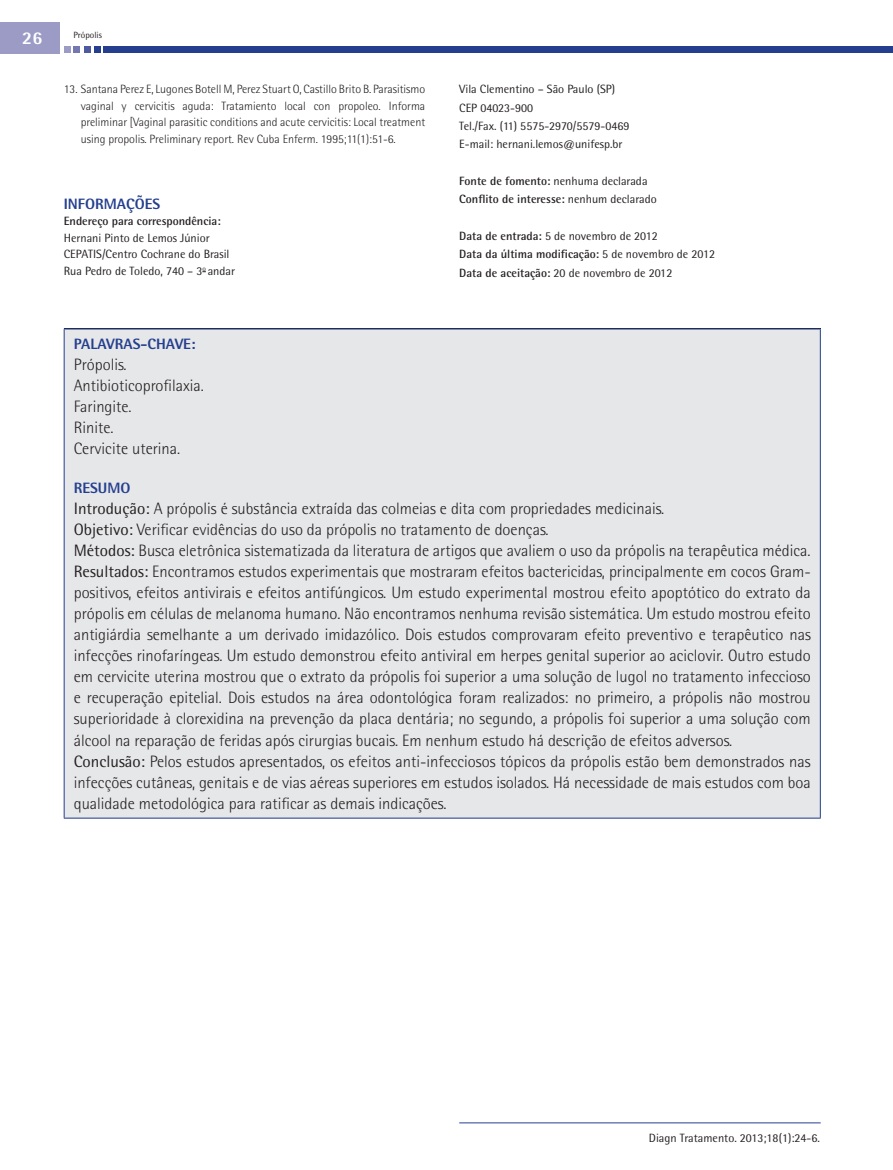
<style>
.page{position:relative;width:893px;height:1170px;background:#fff}
.page>*{position:absolute;margin:0;border:0;box-sizing:border-box;transform-origin:0 0}
.t1{font:800 18px "Rotis Semi Sans Std";color:#fff}
.z06_3_resumo_didatic{font:300 16.5px/21px "Rotis Semi Sans Std";color:#231f20;text-align:justify}
.z04_0_sub1{font:800 15px "Rotis Semi Sans Std";color:#253f8e}
.z06_1_informacoes{font:12px "Rotis Semi Sans Std";color:#231f20}
.z06_0_referencias{font:300 12px/16.5px "Rotis Semi Sans Std";color:#231f20;text-align:justify}
.z06_1_informacoes-2{font:700 12px "Rotis Semi Sans Std";color:#231f20}
.t2{font:9px "Rotis Semi Sans Std";color:#231f20}
.s1{font-weight:700}
.s2{font-weight:400}
</style>
<div class="page">
<hr style="left:459px;top:1122px;width:362px;height:1px;background:#253f8e">
<div style="left:104px;top:46px;width:789px;height:7px;background:#253f8e"></div>
<div style="left:94px;top:46px;width:7px;height:7px;background:#253f8e"></div>
<div style="left:84px;top:46px;width:7px;height:7px;background:#4d5a9e"></div>
<div style="left:73px;top:46px;width:7px;height:7px;background:#7477b0"></div>
<div style="left:64px;top:46px;width:7px;height:7px;background:#9b9bc6"></div>
<div style="left:0;top:23px;width:60px;height:31px;background:#9b9bc6"></div>
<div style="left:64px;top:329px;width:756px;height:489px;background:#e6e7e9"></div>
<hr style="left:64px;top:328px;width:757px;height:1px;background:#253f8e">
<hr style="left:64px;top:329px;width:1px;height:488px;background:#253f8e">
<hr style="left:820px;top:329px;width:1px;height:488px;background:#253f8e">
<hr style="left:64px;top:817px;width:757px;height:1px;background:#253f8e">
<p class="t1" style="left:22px;top:27px;width:22px">26</p>
<p class="t2" style="left:73px;top:29px;width:30px">Própolis</p>
<p class="z06_0_referencias" style="left:81px;top:81px;width:346px;text-indent:-17px">13. Santana Perez E, Lugones Botell M, Perez Stuart O, Castillo Brito B. Parasitismo vaginal y cervicitis aguda: Tratamiento local con propoleo. Informa preliminar [Vaginal parasitic conditions and acute cervicitis: Local treatment using propolis. Preliminary report. Rev Cuba Enferm. 1995;11(1):51-6.</p>
<p class="z04_0_sub1" style="left:64px;top:194px;width:98px">INFORMAÇÕES</p>
<p class="z06_1_informacoes-2" style="left:64px;top:214px;width:158px">Endereço para correspondência:</p>
<p class="z06_1_informacoes" style="left:64px;top:230px;width:148px">Hernani Pinto de Lemos Júnior</p>
<p class="z06_1_informacoes" style="left:64px;top:247px;width:167px">CEPATIS/Centro Cochrane do Brasil</p>
<p class="z06_1_informacoes" style="left:64px;top:263px;width:173px">Rua Pedro de Toledo, 740 – 3<sup>o</sup> andar</p>
<p class="z06_1_informacoes" style="left:459px;top:82px;width:157px">Vila Clementino – São Paulo (SP)</p>
<p class="z06_1_informacoes" style="left:459px;top:100px;width:75px">CEP 04023-900</p>
<p class="z06_1_informacoes" style="left:459px;top:119px;width:172px">Tel./Fax. (11) 5575-2970/5579-0469</p>
<p class="z06_1_informacoes" style="left:459px;top:137px;width:165px">E-mail: hernani.lemos@unifesp.br</p>
<p class="z06_1_informacoes" style="left:459px;top:174px;width:190px"><span class="s1">Fonte de fomento:</span> nenhuma declarada</p>
<p class="z06_1_informacoes-2" style="left:459px;top:192px;width:199px">Conflito de interesse: <span class="s2">nenhum declarado</span></p>
<p class="z06_1_informacoes" style="left:459px;top:229px;width:200px"><span class="s1">Data de entrada:</span> 5 de novembro de 2012</p>
<p class="z06_1_informacoes-2" style="left:459px;top:247px;width:257px">Data da última modificação: <span class="s2">5 de novembro de 2012</span></p>
<p class="z06_1_informacoes" style="left:459px;top:265px;width:215px"><span class="s1">Data de aceitação:</span> 20 de novembro de 2012</p>
<p class="z04_0_sub1" style="left:74px;top:334px;width:123px">PALAVRAS-CHAVE:</p>
<p class="z06_3_resumo_didatic" style="left:74px;top:354px;width:54px">Própolis.</p>
<p class="z06_3_resumo_didatic" style="left:74px;top:375px;width:132px">Antibioticoprofilaxia.</p>
<p class="z06_3_resumo_didatic" style="left:74px;top:396px;width:59px">Faringite.</p>
<p class="z06_3_resumo_didatic" style="left:74px;top:417px;width:41px">Rinite.</p>
<p class="z06_3_resumo_didatic" style="left:74px;top:438px;width:108px">Cervicite uterina.</p>
<p class="z04_0_sub1" style="left:74px;top:478px;width:58px">RESUMO</p>
<p class="z06_3_resumo_didatic" style="left:74px;top:498px;width:592px"><span class="s2">Introdução:</span> A própolis é substância extraída das colmeias e dita com propriedades medicinais.</p>
<p class="z06_3_resumo_didatic" style="left:74px;top:519px;width:476px"><span class="s2">Objetivo:</span> Verificar evidências do uso da própolis no tratamento de doenças.</p>
<p class="z06_3_resumo_didatic" style="left:74px;top:540px;width:738px"><span class="s2">Métodos:</span> Busca eletrônica sistematizada da literatura de artigos que avaliem o uso da própolis na terapêutica médica.</p>
<p class="z06_3_resumo_didatic" style="left:74px;top:561px;width:739px"><span class="s2">Resultados:</span> Encontramos estudos experimentais que mostraram efeitos bactericidas, principalmente em cocos Gram&shy;positivos, efeitos antivirais e efeitos antifúngicos. Um estudo experimental mostrou efeito apoptótico do extrato da própolis em células de melanoma humano. Não encontramos nenhuma revisão sistemática. Um estudo mostrou efeito antigiárdia semelhante a um derivado imidazólico. Dois estudos comprovaram efeito preventivo e terapêutico nas infecções rinofaríngeas. Um estudo demonstrou efeito antiviral em herpes genital superior ao aciclovir. Outro estudo em cervicite uterina mostrou que o extrato da própolis foi superior a uma solução de lugol no tratamento infeccioso e recuperação epitelial. Dois estudos na área odontológica foram realizados: no primeiro, a própolis não mostrou superioridade à clorexidina na prevenção da placa dentária; no segundo, a própolis foi superior a uma solução com álcool na reparação de feridas após cirurgias bucais. Em nenhum estudo há descrição de efeitos adversos.</p>
<p class="z06_3_resumo_didatic" style="left:74px;top:750px;width:739px"><span class="s2">Conclusão:</span> Pelos estudos apresentados, os efeitos anti-infecciosos tópicos da própolis estão bem demonstrados nas infecções cutâneas, genitais e de vias aéreas superiores em estudos isolados. Há necessidade de mais estudos com boa qualidade metodológica para ratificar as demais indicações.</p>
<p class="z06_1_informacoes" style="left:649px;top:1131px;width:172px">Diagn Tratamento. 2013;18(1):24-6.</p>
</div>
